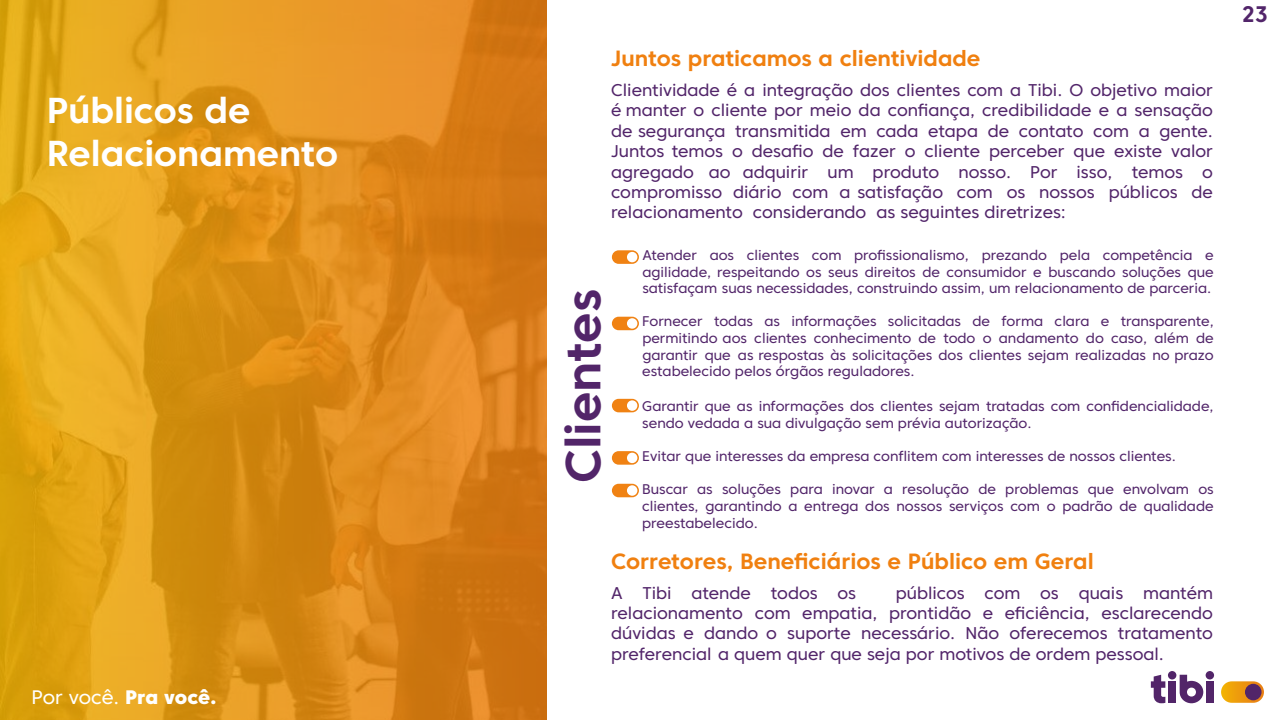
<style>
.page{position:relative;width:1280px;height:720px;background:#fff}
.page>*{position:absolute;margin:0;border:0;box-sizing:border-box;transform-origin:0 0}
.t1{font:700 49.1px "Core Sans C 65";color:#522569}
.t2{font:700 36px/43.2px "Core Sans C 65";color:#fff}
.t3{font:700 22.5px "Core Sans C 65";color:#52256a}
.t4{font:700 22px "Core Sans C 65";color:#f08010}
.t5{font:19.5px "Core Sans C 45";letter-spacing:-.01em;color:#fff}
.t6{font:17px/20.4px "Core Sans C 45";color:#52256a;text-align:justify}
.t7{font:14px/16.8px "Core Sans C 45";color:#52256a;text-align:justify}
.s1{font-family:"Core Sans C 85";font-weight:800}
</style>
<div class="page">
<svg style="left:0;top:0;width:546px;height:720px;background:#dd9119"></svg>
<div style="left:1168px;top:681px;width:8px;height:22px;background:#522569"></div>
<div style="left:1168px;top:671px;width:8px;height:8px;background:#522569;border-radius:50%"></div>
<svg style="left:1221px;top:681px;width:43px;height:22px"></svg>
<div style="left:1245px;top:684px;width:17px;height:16px;background:#522569;border-radius:50%"></div>
<svg style="left:1151px;top:675px;width:14px;height:28px"></svg>
<div style="left:1206px;top:681px;width:8px;height:22px;background:#522569"></div>
<div style="left:1206px;top:671px;width:8px;height:8px;background:#522569;border-radius:50%"></div>
<svg style="left:1180px;top:675px;width:23px;height:28px"></svg>
<svg style="left:612px;top:250px;width:27px;height:14px"></svg>
<svg style="left:612px;top:317px;width:27px;height:13px"></svg>
<svg style="left:612px;top:399px;width:27px;height:13px"></svg>
<svg style="left:612px;top:451px;width:27px;height:14px"></svg>
<svg style="left:612px;top:484px;width:27px;height:13px"></svg>
<h2 class="t2" style="left:47px;top:88px;width:293px">Públicos de<br>Relacionamento</h2>
<h3 class="t5" style="left:32px;top:685px;width:186px">Por você. <span class="s1">Pra você.</span></h3>
<h3 class="t4" style="left:611px;top:45px;width:371px">Juntos praticamos a clientividade</h3>
<p class="t6" style="left:611px;top:80px;width:603px">Clientividade é a integração dos clientes com a Tibi. O objetivo maior é manter o cliente por meio da confiança, credibilidade e a sensação de segurança transmitida em cada etapa de contato com a gente.<br>Juntos temos o desafio de fazer o cliente perceber que existe valor agregado ao adquirir um produto nosso. Por isso, temos o compromisso diário com a satisfação com os nossos públicos de relacionamento considerando as seguintes diretrizes:</p>
<h1 class="t1" style="left:553px;top:483px;width:196px;rotate:-90deg">Clientes</h1>
<p class="t7" style="left:642px;top:246px;width:573px">Atender aos clientes com profissionalismo, prezando pela competência e agilidade, respeitando os seus direitos de consumidor e buscando soluções que satisfaçam suas necessidades, construindo assim, um relacionamento de parceria.</p>
<p class="t7" style="left:642px;top:312px;width:573px">Fornecer todas as informações solicitadas de forma clara e transparente, permitindo aos clientes conhecimento de todo o andamento do caso, além de garantir que as respostas às solicitações dos clientes sejam realizadas no prazo estabelecido pelos órgãos reguladores.</p>
<p class="t7" style="left:642px;top:398px;width:573px">Garantir que as informações dos clientes sejam tratadas com confidencialidade, sendo vedada a sua divulgação sem prévia autorização.</p>
<p class="t7" style="left:642px;top:448px;width:535px">Evitar que interesses da empresa conflitem com interesses de nossos clientes.</p>
<p class="t7" style="left:642px;top:481px;width:573px">Buscar as soluções para inovar a resolução de problemas que envolvam os clientes, garantindo a entrega dos nossos serviços com o padrão de qualidade preestabelecido.</p>
<h3 class="t4" style="left:611px;top:548px;width:484px">Corretores, Beneficiários e Público em Geral</h3>
<p class="t6" style="left:611px;top:582px;width:603px;text-indent:285px">públicos com os quais mantém relacionamento com empatia, prontidão e eficiência, esclarecendo dúvidas e dando o suporte necessário. Não oferecemos tratamento preferencial a quem quer que seja por motivos de ordem pessoal.</p>
<p class="t6" style="left:611px;top:582px;width:247px">A Tibi atende todos os</p>
<h3 class="t3" style="left:1241px;top:0;width:29px">23</h3>
</div>
